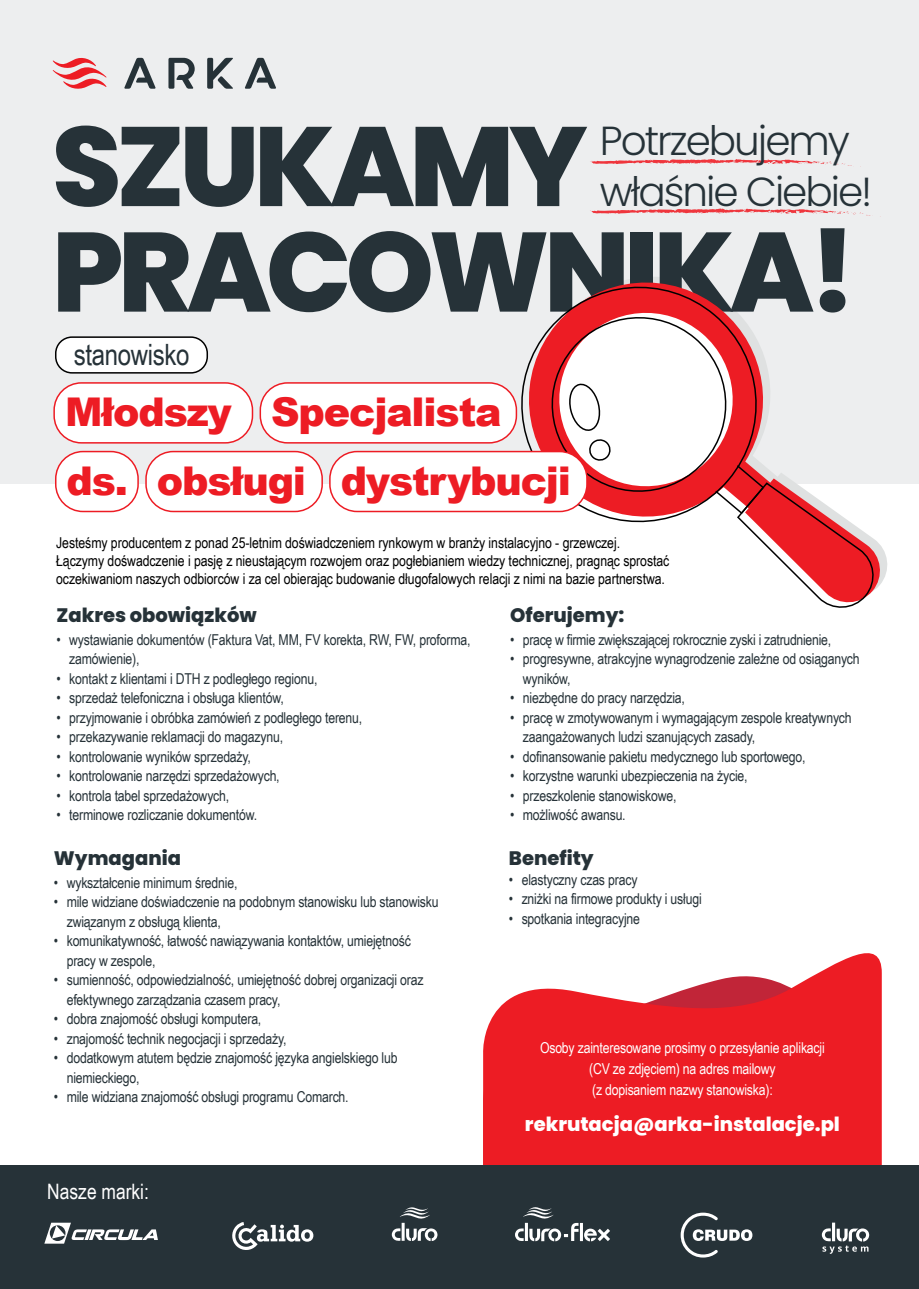
<style>
.page{position:relative;width:919px;height:1289px;background:#fff}
.page>*{position:absolute;margin:0;border:0;box-sizing:border-box;transform-origin:0 0}
.t1{font:300 40.5px/51.3px "Poppins";letter-spacing:-.05em;color:#263238}
.t2{font:900 39.6px "Arial";letter-spacing:-.03em;color:#ed1c24}
.t3{font:29.4px "Arial Narrow";letter-spacing:-.015em;color:#263238}
.t4{font:21.3px "Arial Narrow";color:#fff}
.t5{font:800 19.5px "Poppins";color:#263238}
.t6{font:800 19.5px "Poppins";color:#fff}
.t7{font:15px/19.5px "Arial Narrow";letter-spacing:-.015em;color:#263238}
.t8{font:15px/18px "Arial Narrow";letter-spacing:-.005em;color:#000}
.t9{font:15px/21px "Arial Narrow";letter-spacing:-.015em;color:#fff;text-align:center}
</style>
<div class="page">
<div style="left:0;top:0;width:918px;height:483px;background:#edeeef"></div>
<svg style="left:56px;top:125px;width:123px;height:82px"></svg>
<svg style="left:185px;top:127px;width:68px;height:80px"></svg>
<svg style="left:260px;top:127px;width:611px;height:89px"></svg>
<svg style="left:483px;top:953px;width:398px;height:212px;fill:#ed1c24"></svg>
<div style="left:0;top:1165px;width:918px;height:123px;background:#263238"></div>
<svg style="left:44px;top:1222px;width:114px;height:21px"></svg>
<svg style="left:680px;top:1212px;width:72px;height:45px"></svg>
<svg style="left:232px;top:1222px;width:81px;height:28px"></svg>
<svg style="left:392px;top:1207px;width:45px;height:33px"></svg>
<svg style="left:515px;top:1207px;width:95px;height:34px"></svg>
<svg style="left:821px;top:1222px;width:48px;height:31px"></svg>
<svg style="left:53px;top:58px;width:53px;height:31px"></svg>
<svg style="left:168px;top:58px;width:27px;height:31px"></svg>
<svg style="left:207px;top:58px;width:26px;height:31px"></svg>
<svg style="left:124px;top:58px;width:32px;height:31px"></svg>
<svg style="left:245px;top:58px;width:31px;height:31px"></svg>
<svg style="left:58px;top:228px;width:819px;height:380px"></svg>
<div style="left:330px;top:451px;width:257px;height:60px;background:#fff;border-radius:27px"></div>
<div style="left:329px;top:451px;width:258px;height:61px;border:2px solid #ed1c24;border-radius:27px"></div>
<h1 class="t1" style="left:600px;top:115px;width:274px">Potrzebujemy właśnie Ciebie!</h1>
<h3 class="t3" style="left:74px;top:333px;width:117px">stanowisko</h3>
<h2 class="t2" style="left:65px;top:383px;width:438px">Młodszy Specjalista</h2>
<h2 class="t2" style="left:67px;top:452px;width:506px">ds. obsługi dystrybucji</h2>
<p class="t8" style="left:56px;top:533px;width:614px">Jesteśmy producentem z ponad 25-letnim doświadczeniem rynkowym w branży instalacyjno - grzewczej.<br>Łączymy dośwadczenie i pasję z nieustającym rozwojem oraz pogłebianiem wiedzy technicznej, pragnąc sprostać oczekiwaniom naszych odbiorców i za cel obierając budowanie długofalowych relacji z nimi na bazie partnerstwa.</p>
<h3 class="t5" style="left:56px;top:604px;width:202px">Zakres obowiązków</h3>
<p class="t7" style="left:69px;top:629px;width:403px;text-indent:-13px">• wystawianie dokumentów (Faktura Vat, MM, FV korekta, RW, FW, proforma, zamówienie),</p>
<p class="t7" style="left:56px;top:668px;width:262px">• kontakt z klientami i DTH z podległego regionu,</p>
<p class="t7" style="left:56px;top:687px;width:229px">• sprzedaż telefoniczna i obsługa klientów,</p>
<p class="t7" style="left:56px;top:707px;width:307px">• przyjmowanie i obróbka zamówień z podległego terenu,</p>
<p class="t7" style="left:56px;top:726px;width:228px">• przekazywanie reklamacji do magazynu,</p>
<p class="t7" style="left:56px;top:746px;width:196px">• kontrolowanie wyników sprzedaży,</p>
<p class="t7" style="left:56px;top:765px;width:225px">• kontrolowanie narzędzi sprzedażowych,</p>
<p class="t7" style="left:56px;top:785px;width:174px">• kontrola tabel sprzedażowych,</p>
<p class="t7" style="left:56px;top:804px;width:202px">• terminowe rozliczanie dokumentów.</p>
<h3 class="t5" style="left:54px;top:847px;width:128px">Wymagania</h3>
<p class="t7" style="left:54px;top:872px;width:185px">• wykształcenie minimum średnie,</p>
<p class="t7" style="left:67px;top:891px;width:373px;text-indent:-13px">• mile widziane doświadczenie na podobnym stanowisku lub stanowisku związanym z obsługą klienta,</p>
<p class="t7" style="left:67px;top:930px;width:345px;text-indent:-13px">• komunikatywność, łatwość nawiązywania kontaktów, umiejętność pracy w zespole,</p>
<p class="t7" style="left:67px;top:969px;width:358px;text-indent:-13px">• sumienność, odpowiedzialność, umiejętność dobrej organizacji oraz efektywnego zarządzania czasem pracy,</p>
<p class="t7" style="left:54px;top:1008px;width:209px">• dobra znajomość obsługi komputera,</p>
<p class="t7" style="left:54px;top:1028px;width:234px">• znajomość technik negocjacji i sprzedaży,</p>
<p class="t7" style="left:67px;top:1047px;width:332px;text-indent:-13px">• dodatkowym atutem będzie znajomość języka angielskiego lub niemieckiego,</p>
<p class="t7" style="left:54px;top:1086px;width:296px">• mile widziana znajomość obsługi programu Comarch.</p>
<h3 class="t4" style="left:47px;top:1175px;width:103px">Nasze marki:</h3>
<h3 class="t5" style="left:510px;top:604px;width:116px">Oferujemy:</h3>
<p class="t7" style="left:510px;top:629px;width:322px">• pracę w firmie zwiększającej rokrocznie zyski i zatrudnienie,</p>
<p class="t7" style="left:523px;top:648px;width:338px;text-indent:-13px">• progresywne, atrakcyjne wynagrodzenie zależne od osiąganych wyników,</p>
<p class="t7" style="left:510px;top:687px;width:176px">• niezbędne do pracy narzędzia,</p>
<p class="t7" style="left:523px;top:707px;width:330px;text-indent:-13px">• pracę w zmotywowanym i wymagającym zespole kreatywnych zaangażowanych ludzi szanujących zasady,</p>
<p class="t7" style="left:510px;top:746px;width:297px">• dofinansowanie pakietu medycznego lub sportowego,</p>
<p class="t7" style="left:510px;top:765px;width:239px">• korzystne warunki ubezpieczenia na życie,</p>
<p class="t7" style="left:510px;top:785px;width:168px">• przeszkolenie stanowiskowe,</p>
<p class="t7" style="left:510px;top:804px;width:117px">• możliwość awansu.</p>
<h3 class="t5" style="left:509px;top:847px;width:86px">Benefity</h3>
<p class="t7" style="left:509px;top:869px;width:130px">• elastyczny czas pracy</p>
<p class="t7" style="left:509px;top:888px;width:194px">• zniżki na firmowe produkty i usługi</p>
<p class="t7" style="left:509px;top:908px;width:133px">• spotkania integracyjne</p>
<p class="t9" style="left:540px;top:1036px;width:286px">Osoby zainteresowane prosimy o przesyłanie aplikacji (CV ze zdjęciem) na adres mailowy<br>(z dopisaniem nazwy stanowiska):</p>
<h3 class="t6" style="left:525px;top:1112px;width:316px">rekrutacja@arka-instalacje.pl</h3>
</div>
